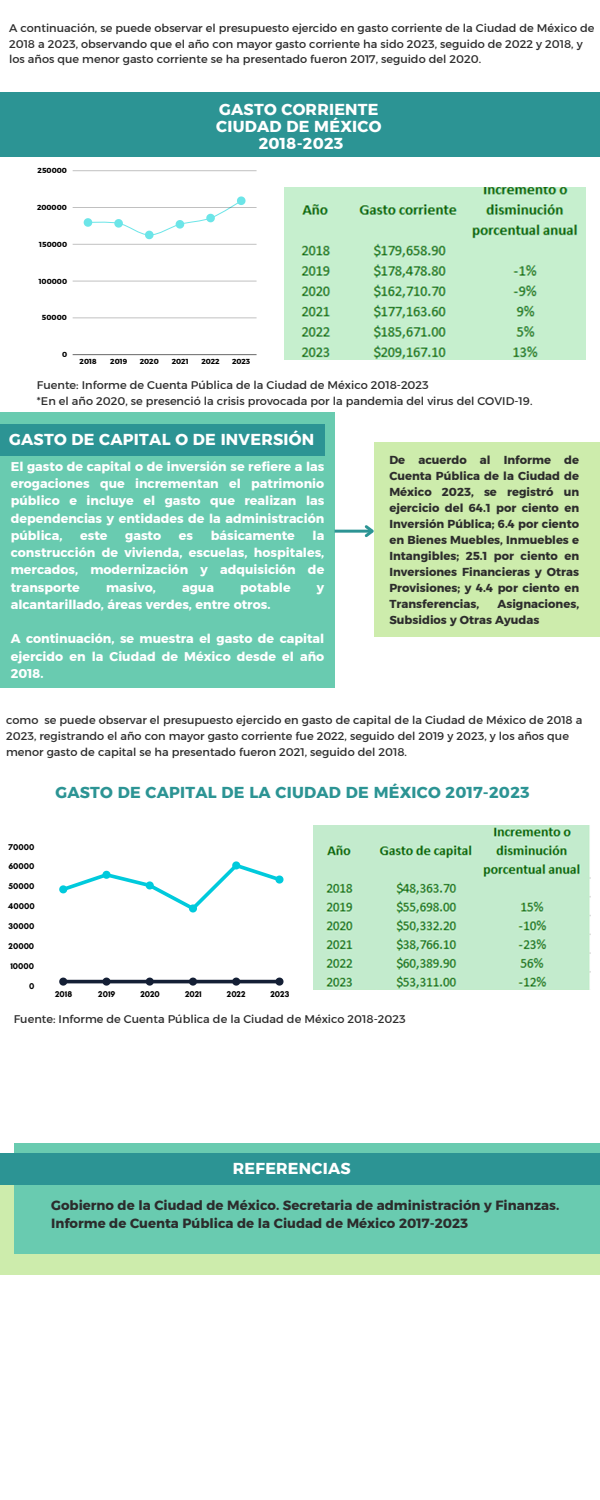
<style>
.page{position:relative;width:600px;height:1500px;background:#fff}
.page>*{position:absolute;margin:0;border:0;box-sizing:border-box;transform-origin:0 0}
.t1{font:15.8px/17.2px "Kief Montaser Bold";letter-spacing:.015em;color:#fff;text-align:center}
.t2{font:15.8px "Kief Montaser Bold";letter-spacing:.015em;color:#2c9494}
.t3{font:13.3px/18px "Kief Montaser Bold";color:#2c2c2c}
.t4{font:12.7px/17.2px "Kief Montaser Bold";color:#fff;text-align:justify}
.t5{font:11.5px/16.1px "Kief Montaser Bold";color:#2c2c2c;text-align:justify}
.t6{font:11.3px/15.8px "Kief Montaser Regular";color:#2c2c2c}
.t7{font:700 8.6px "Glacial Indifference";color:#000}
.t8{font:7.3px "Kief Montaser Bold";color:#000}
</style>
<div class="page">
<hr style="left:63px;top:980px;width:43px;height:3px;background:#141f35">
<hr style="left:106px;top:980px;width:44px;height:3px;background:#141f35">
<hr style="left:150px;top:980px;width:43px;height:3px;background:#141f35">
<hr style="left:193px;top:980px;width:43px;height:3px;background:#141f35">
<hr style="left:236px;top:980px;width:43px;height:3px;background:#141f35">
<svg style="left:59px;top:978px;width:8px;height:8px"></svg>
<svg style="left:102px;top:978px;width:9px;height:8px"></svg>
<svg style="left:146px;top:978px;width:8px;height:8px"></svg>
<svg style="left:189px;top:978px;width:8px;height:8px"></svg>
<svg style="left:232px;top:978px;width:8px;height:8px"></svg>
<svg style="left:275px;top:978px;width:9px;height:8px"></svg>
<svg style="left:59px;top:861px;width:225px;height:52px"></svg>
<div style="left:0;top:1166px;width:600px;height:109px;background:#cdecac"></div>
<div style="left:14px;top:1144px;width:586px;height:110px;background:#69cbb0"></div>
<div style="left:0;top:1153px;width:600px;height:32px;background:#2c9494"></div>
<div style="left:0;top:413px;width:335px;height:275px;background:#69cbb0"></div>
<div style="left:0;top:424px;width:324px;height:31px;background:#2c9494"></div>
<svg style="left:84px;top:196px;width:162px;height:43px"></svg>
<hr style="left:73px;top:354px;width:184px;height:1px;background:#7d7d7d">
<hr style="left:73px;top:318px;width:184px;height:1px;background:#e8e8e8">
<hr style="left:73px;top:281px;width:184px;height:1px;background:#dadada">
<hr style="left:73px;top:244px;width:184px;height:1px;background:#cdcdcd">
<hr style="left:73px;top:207px;width:184px;height:1px;background:#c0c0c0">
<hr style="left:73px;top:171px;width:184px;height:1px;background:#f1f1f1">
<div style="left:0;top:92px;width:600px;height:65px;background:#2c9494"></div>
<div style="left:374px;top:443px;width:226px;height:194px;background:#cdecac"></div>
<hr style="left:335px;top:530px;width:37px;height:3px;background:#2c9494">
<svg style="left:362px;top:525px;width:12px;height:12px"></svg>
<img style="left:285px;top:188px;width:300px;height:171px">
<img style="left:313px;top:826px;width:277px;height:163px">
<p class="t6" style="left:9px;top:20px;width:587px">A continuación, se puede observar el presupuesto ejercido en gasto corriente de la Ciudad de México de<br>2018 a 2023, observando que el año con mayor gasto corriente ha sido 2023, seguido de 2022 y 2018, y los años que menor gasto corriente se ha presentado fueron 2017, seguido del 2020.</p>
<h1 class="t1" style="left:216px;top:101px;width:167px">GASTO CORRIENTE<br>CIUDAD DE MÉXICO<br>2018-2023</h1>
<p class="t8" style="left:38px;top:166px;width:31px">250000</p>
<p class="t8" style="left:37px;top:203px;width:31px">200000</p>
<p class="t8" style="left:39px;top:240px;width:29px">150000</p>
<p class="t8" style="left:39px;top:277px;width:30px">100000</p>
<p class="t8" style="left:42px;top:313px;width:26px">50000</p>
<p class="t8" style="left:62px;top:350px;width:7px">0</p>
<p class="t8" style="left:80px;top:357px;width:19px">2018</p>
<p class="t8" style="left:110px;top:357px;width:19px">2019</p>
<p class="t8" style="left:140px;top:357px;width:20px">2020</p>
<p class="t8" style="left:172px;top:357px;width:18px">2021</p>
<p class="t8" style="left:201px;top:357px;width:20px">2022</p>
<p class="t8" style="left:232px;top:357px;width:20px">2023</p>
<p class="t6" style="left:37px;top:377px;width:393px">Fuente: Informe de Cuenta Pública de la Ciudad de México 2018-2023</p>
<p class="t6" style="left:37px;top:393px;width:497px">*En el año 2020, se presenció la crisis provocada por la pandemia del virus del COVID-19.</p>
<h3 class="t1" style="left:9px;top:431px;width:307px">GASTO DE CAPITAL O DE INVERSIÓN</h3>
<p class="t4" style="left:11px;top:458px;width:315px">El gasto de capital o de inversión se refiere a las erogaciones que incrementan el patrimonio público e incluye el gasto que realizan las dependencias y entidades de la administración pública,</p>
<p class="t4" style="left:80px;top:527px;width:29px">este</p>
<p class="t4" style="left:125px;top:527px;width:37px">gasto</p>
<p class="t4" style="left:179px;top:527px;width:16px">es</p>
<p class="t4" style="left:211px;top:527px;width:86px">básicamente</p>
<p class="t4" style="left:11px;top:527px;width:315px;text-indent:302px">la construcción de vivienda, escuelas, hospitales, mercados, modernización y adquisición de transporte</p>
<p class="t4" style="left:106px;top:578px;width:51px">masivo,</p>
<p class="t4" style="left:182px;top:578px;width:33px">agua</p>
<p class="t4" style="left:240px;top:578px;width:52px">potable</p>
<p class="t4" style="left:317px;top:578px;width:9px">y</p>
<p class="t4" style="left:11px;top:596px;width:261px">alcantarillado, áreas verdes, entre otros.</p>
<h1 class="t4" style="left:11px;top:630px;width:315px">A continuación, se muestra el gasto de capital ejercido en la Ciudad de México desde el año 2018.</h1>
<h2 class="t5" style="left:389px;top:452px;width:191px">De acuerdo al Informe de Cuenta Pública de la Ciudad de México 2023, se registró un ejercicio del 64.1 por ciento en Inversión Pública; 6.4 por ciento en Bienes Muebles, Inmuebles e Intangibles; 25.1 por ciento en Inversiones Financieras y Otras Provisiones; y 4.4 por ciento en Transferencias,</h2>
<h2 class="t5" style="left:389px;top:596px;width:191px;text-indent:108px">Asignaciones,<br>Subsidios y Otras Ayudas</h2>
<h1 class="t6" style="left:6px;top:712px;width:578px">como se puede observar el presupuesto ejercido en gasto de capital de la Ciudad de México de 2018 a<br>2023, registrando el año con mayor gasto corriente fue 2022, seguido del 2019 y 2023, y los años que menor gasto de capital se ha presentado fueron 2021, seguido del 2018.</h1>
<p class="t7" style="left:9px;top:841px;width:27px">70000</p>
<p class="t7" style="left:8px;top:861px;width:28px">60000</p>
<p class="t7" style="left:9px;top:881px;width:27px">50000</p>
<p class="t7" style="left:8px;top:901px;width:28px">40000</p>
<p class="t7" style="left:9px;top:921px;width:27px">30000</p>
<p class="t7" style="left:9px;top:941px;width:27px">20000</p>
<p class="t7" style="left:10px;top:961px;width:25px">10000</p>
<p class="t7" style="left:29px;top:981px;width:7px">0</p>
<h2 class="t2" style="left:55px;top:783px;width:476px">GASTO DE CAPITAL DE LA CIUDAD DE MÉXICO 2017-2023</h2>
<p class="t7" style="left:55px;top:989px;width:19px">2018</p>
<p class="t7" style="left:98px;top:989px;width:19px">2019</p>
<p class="t7" style="left:140px;top:989px;width:21px">2020</p>
<p class="t7" style="left:185px;top:989px;width:18px">2021</p>
<p class="t7" style="left:227px;top:989px;width:20px">2022</p>
<p class="t7" style="left:270px;top:989px;width:20px">2023</p>
<p class="t6" style="left:14px;top:1011px;width:393px">Fuente: Informe de Cuenta Pública de la Ciudad de México 2018-2023</p>
<p class="t1" style="left:233px;top:1160px;width:119px">REFERENCIAS</p>
<h2 class="t3" style="left:51px;top:1196px;width:510px">Gobierno de la Ciudad de México. Secretaria de administración y Finanzas.<br>Informe de Cuenta Pública de la Ciudad de México 2017-2023</h2>
</div>
